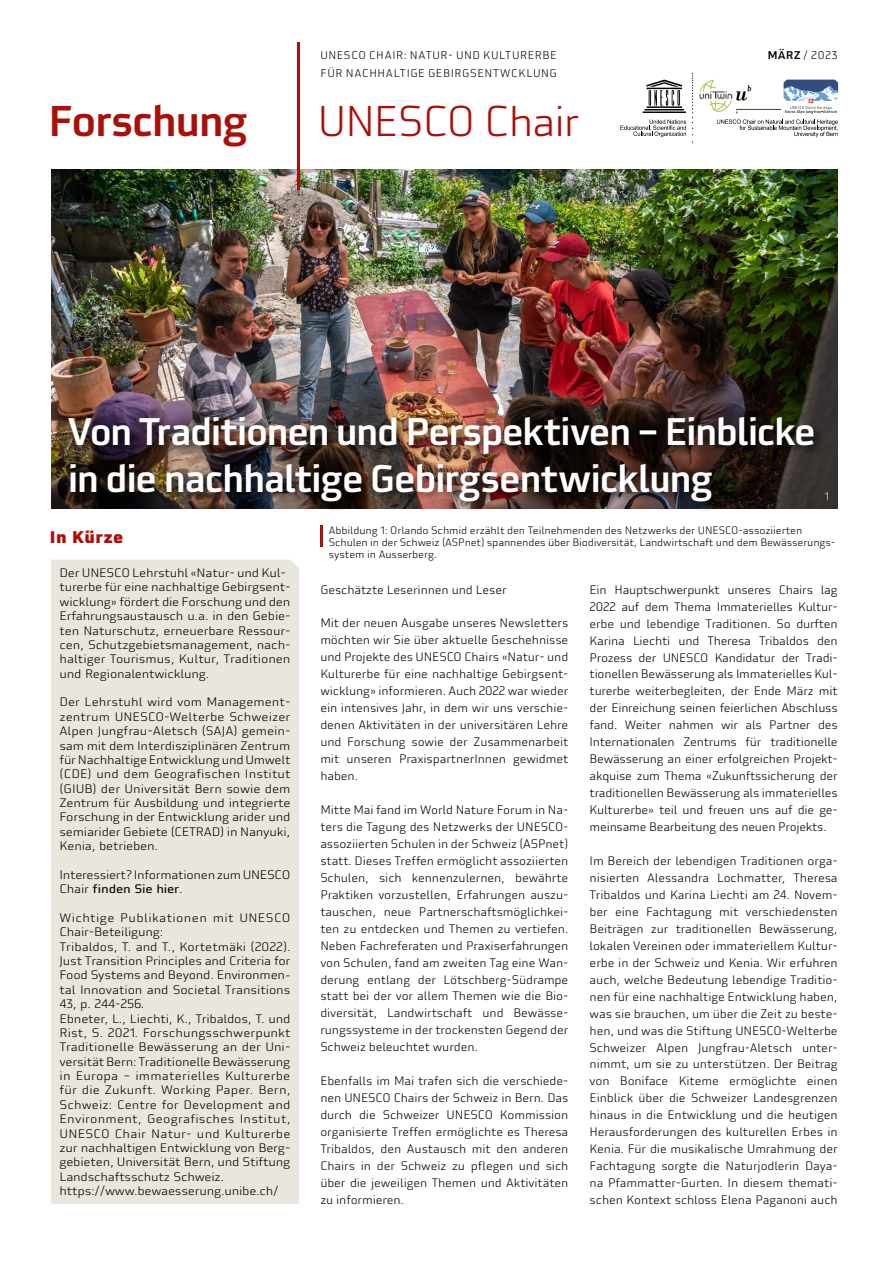
<style>
.page{position:relative;width:893px;height:1263px;background:#fff}
.page>*{position:absolute;margin:0;border:0;box-sizing:border-box;transform-origin:0 0}
.t1{font:300 42px "Utility Pro";letter-spacing:-.04em;color:#aa1009}
.t2{font:500 42px "Utility Pro";letter-spacing:-.02em;color:#aa1009}
.t3{font:500 37.5px/46.5px "Utility Pro";letter-spacing:-.02em;color:#fff}
.t4{font:900 16.5px "Utility Pro";letter-spacing:.02em;color:#aa1009}
.t5{font:300 12px/17px "Utility Pro";letter-spacing:-.02em;color:#000;text-align:justify}
.t6{font:300 12px/14.4px "Utility Pro";letter-spacing:-.02em;color:#000;scale:1.05 1}
.t7{font:300 10.95px "Utility Pro";letter-spacing:.055em;color:#000}
.t8{font:300 10.5px/12px "Utility Pro";letter-spacing:-.015em;color:#000}
.t9{font:300 10.5px "Utility Pro";color:#fff}
.s1{font-weight:500}
.s2{font-weight:400}
</style>
<div class="page">
<img style="left:51px;top:170px;width:787px;height:339px">
<hr style="left:297px;top:43px;width:2px;height:147px;background:#aa1009">
<div style="left:65px;top:413px;width:761px;height:100px;background:#000;opacity:.75"></div>
<div style="left:51px;top:560px;width:248px;height:644px;background:#e9e6de"></div>
<svg style="left:692px;top:73px;width:1px;height:62px"></svg>
<svg style="left:643px;top:80px;width:43px;height:33px"></svg>
<svg style="left:620px;top:120px;width:66px;height:17px"></svg>
<svg style="left:699px;top:80px;width:139px;height:57px"></svg>
<hr style="left:320px;top:526px;width:2px;height:21px;background:#aa1009">
<p class="t7" style="left:320px;top:49px;width:238px">UNESCO CHAIR: NATUR- UND KULTURERBE</p>
<p class="t7" style="left:768px;top:49px;width:71px"><span class="s1">MÄRZ</span> / 2023</p>
<p class="t7" style="left:320px;top:67px;width:238px">FÜR NACHHALTIGE GEBIRGSENTWCKLUNG</p>
<h1 class="t2" style="left:49px;top:87px;width:200px">Forschung</h1>
<h1 class="t1" style="left:318px;top:97px;width:264px">UNESCO Chair</h1>
<h2 class="t3" style="left:68px;top:405px;width:749px">Von Traditionen und Perspektiven – Einblicke in die nachhaltige Gebirgsentwicklung</h2>
<h3 class="t4" style="left:50px;top:526px;width:75px">In Kürze</h3>
<p class="t9" style="left:825px;top:490px;width:6px">1</p>
<p class="t8" style="left:329px;top:524px;width:508px">Abbildung 1: Orlando Schmid erzählt den Teilnehmenden des Netzwerks der UNESCO-assoziierten<br>Schulen in der Schweiz (ASPnet) spannendes über Biodiversität, Landwirtschaft und dem Bewässerungs&shy;system in Ausserberg.</p>
<p class="t6" style="left:60px;top:566px;width:222px">Der UNESCO Lehrstuhl «Natur- und Kul&shy;turerbe für eine nachhaltige Gebirgsent&shy;wicklung» fördert die Forschung und den Erfahrungsaustausch u.a. in den Gebie&shy;ten Naturschutz, erneuerbare Ressour&shy;cen, Schutzgebietsmanagement, nach&shy;haltiger Tourismus, Kultur, Traditionen und Regionalentwicklung.</p>
<p class="t6" style="left:60px;top:695px;width:222px;text-align:justify">Der Lehrstuhl wird vom Management&shy;zentrum UNESCO-Welterbe Schweizer Alpen Jungfrau-Aletsch (SAJA) gemein&shy;sam mit dem Interdisziplinären Zentrum für Nachhaltige Entwicklung und Umwelt (CDE) und dem Geografischen Institut (GIUB) der Universität Bern sowie dem Zentrum für Ausbildung und integrierte Forschung in der Entwicklung arider und semiarider Gebiete (CETRAD) in Nanyuki, Kenia, betrieben.</p>
<p class="t6" style="left:60px;top:867px;width:221px">Interessiert? Informationen zum UNESCO<br>Chair <span class="s2">finden Sie hier</span>.</p>
<p class="t6" style="left:60px;top:911px;width:222px">Wichtige Publikationen mit UNESCO Chair-Beteiligung:<br>Tribaldos, T. and T., Kortetmäki (2022).<br>Just Transition Principles and Criteria for Food Systems and Beyond. Environmen&shy;tal Innovation and Societal Transitions 43, p. 244-256.<br>Ebneter, L., Liechti, K., Tribaldos, T. und Rist, S. 2021. Forschungsschwerpunkt Traditionelle Bewässerung an der Uni&shy;versität Bern: Traditionelle Bewässerung in Europa – immaterielles Kulturerbe für die Zukunft. Working Paper. Bern, Schweiz: Centre for Development and Environment, Geografisches Institut, UNESCO Chair Natur- und Kulturerbe zur nachhaltigen Entwicklung von Berg&shy;gebieten, Universität Bern, und Stiftung Landschaftsschutz Schweiz. https://www.bewaesserung.unibe.ch/</p>
<p class="t5" style="left:320px;top:581px;width:188px">Geschätzte Leserinnen und Leser</p>
<p class="t5" style="left:320px;top:615px;width:250px">Mit der neuen Ausgabe unseres Newsletters möchten wir Sie über aktuelle Geschehnisse und Projekte des UNESCO Chairs «Natur- und Kulturerbe für eine nachhaltige Gebirgsent&shy;wicklung» informieren. Auch 2022 war wieder ein intensives Jahr, in dem wir uns verschie&shy;denen Aktivitäten in der universitären Lehre und Forschung sowie der Zusammenarbeit mit unseren PraxispartnerInnen gewidmet haben.</p>
<p class="t5" style="left:320px;top:801px;width:250px">Mitte Mai fand im World Nature Forum in Na&shy;ters die Tagung des Netzwerks der UNESCO&shy;assoziierten Schulen in der Schweiz (ASPnet) statt. Dieses Treffen ermöglicht assoziierten Schulen, sich kennenzulernen, bewährte Praktiken vorzustellen, Erfahrungen auszu&shy;tauschen, neue Partnerschaftsmöglichkei&shy;ten zu entdecken und Themen zu vertiefen.<br>Neben Fachreferaten und Praxiserfahrungen von Schulen, fand am zweiten Tag eine Wan&shy;derung entlang der Lötschberg-Südrampe statt bei der vor allem Themen wie die Bio&shy;diversität, Landwirtschaft und Bewässe&shy;rungssysteme in der trockensten Gegend der Schweiz beleuchtet wurden.</p>
<p class="t5" style="left:320px;top:1073px;width:250px">Ebenfalls im Mai trafen sich die verschiede&shy;nen UNESCO Chairs der Schweiz in Bern. Das durch die Schweizer UNESCO Kommission organisierte Treffen ermöglichte es Theresa Tribaldos, den Austausch mit den anderen Chairs in der Schweiz zu pflegen und sich über die jeweiligen Themen und Aktivitäten zu informieren.</p>
<p class="t5" style="left:590px;top:581px;width:250px;text-align:left">Ein Hauptschwerpunkt unseres Chairs lag 2022 auf dem Thema Immaterielles Kultur&shy;erbe und lebendige Traditionen. So durften Karina Liechti und Theresa Tribaldos den Prozess der UNESCO Kandidatur der Tradi&shy;tionellen Bewässerung als Immaterielles Kul&shy;turerbe weiterbegleiten, der Ende März mit der Einreichung seinen feierlichen Abschluss fand. Weiter nahmen wir als Partner des Internationalen Zentrums für traditionelle Bewässerung an einer erfolgreichen Projekt&shy;akquise zum Thema «Zukunftssicherung der traditionellen Bewässerung als immaterielles Kulturerbe» teil und freuen uns auf die ge&shy;meinsame Bearbeitung des neuen Projekts.</p>
<p class="t5" style="left:590px;top:852px;width:250px">Im Bereich der lebendigen Traditionen orga&shy;nisierten Alessandra Lochmatter, Theresa Tribaldos und Karina Liechti am 24. Novem&shy;ber eine Fachtagung mit verschiedensten Beiträgen zur traditionellen Bewässerung, lokalen Vereinen oder immateriellem Kultur&shy;erbe in der Schweiz und Kenia. Wir erfuhren auch, welche Bedeutung lebendige Traditio&shy;nen für eine nachhaltige Entwicklung haben, was sie brauchen, um über die Zeit zu beste&shy;hen, und was die Stiftung UNESCO-Welterbe Schweizer Alpen Jungfrau-Aletsch unter&shy;nimmt, um sie zu unterstützen. Der Beitrag von Boniface Kiteme ermöglichte einen Einblick über die Schweizer Landesgrenzen hinaus in die Entwicklung und die heutigen Herausforderungen des kulturellen Erbes in Kenia. Für die musikalische Umrahmung der Fachtagung sorgte die Naturjodlerin Daya&shy;na Pfammatter-Gurten. In diesem themati&shy;schen Kontext schloss Elena Paganoni auch</p>
</div>
